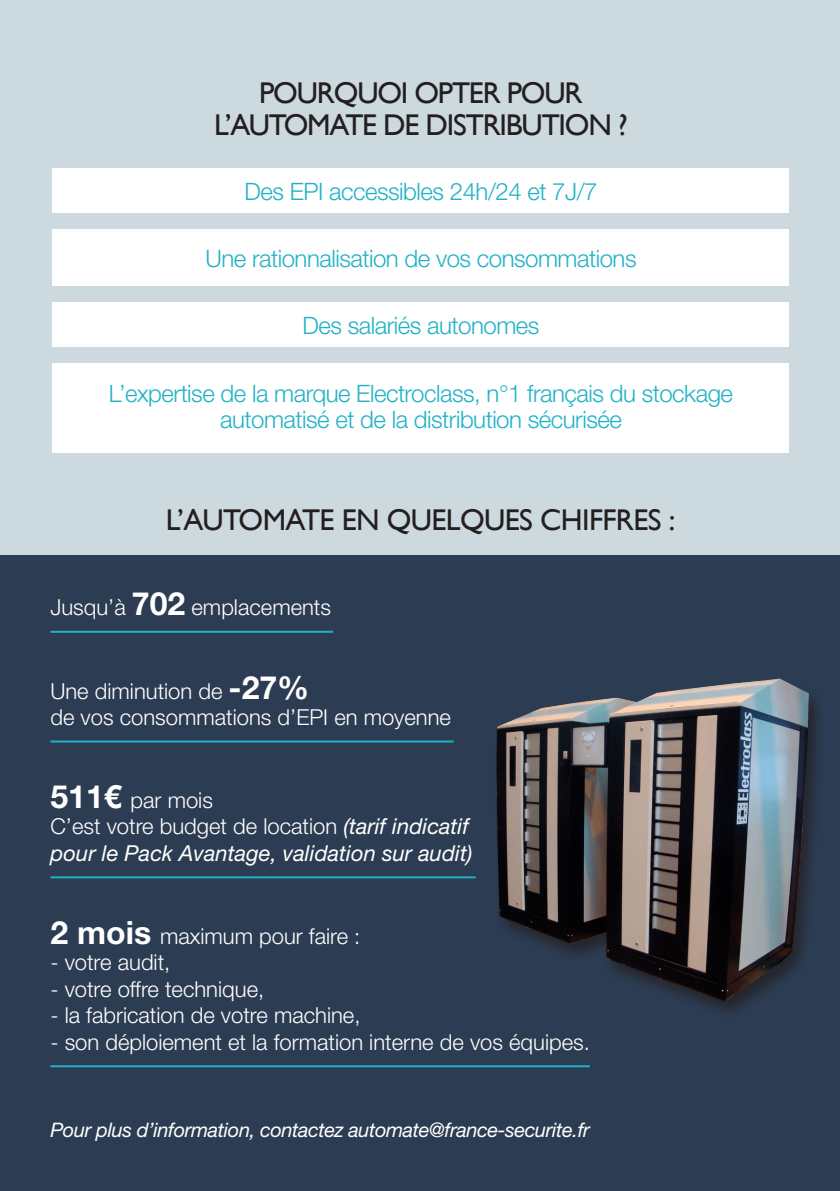
<style>
.page{position:relative;width:840px;height:1191px;background:#fff}
.page>*{position:absolute;margin:0;border:0;box-sizing:border-box;transform-origin:0 0}
.t1{font:30px/32px "Gill Sans";letter-spacing:-.04em;color:#231f20;text-align:center}
.t2{font:30px "Gill Sans";letter-spacing:-.02em;color:#231f20}
.t3{font:300 24px/26px "Helvetica Neue LT Std";letter-spacing:-.02em;color:#21b2c7;text-align:center}
.t4{font:300 22px "Helvetica Neue LT Std";color:#fff}
.t5{font:italic 22px/26.4px "Helvetica Neue LT Std";color:#fff}
.t6{font:italic 20px "Helvetica Neue LT Std";letter-spacing:-.02em;color:#fff}
.s1{font-weight:700;font-size:32px}
.s2{font-weight:300;font-style:normal}
</style>
<div class="page">
<div style="left:0;top:0;width:839px;height:595px;background:#ccd9de"></div>
<div style="left:0;top:556px;width:839px;height:635px;background:#2c3c52"></div>
<div style="left:492px;top:678px;width:332px;height:342px;background:#231f20;opacity:.75"></div>
<img style="left:492px;top:678px;width:321px;height:326px">
<hr style="left:50px;top:631px;width:283px;height:2px;background:#21b2c7">
<hr style="left:50px;top:740px;width:403px;height:2px;background:#21b2c7">
<hr style="left:50px;top:876px;width:425px;height:2px;background:#21b2c7">
<hr style="left:50px;top:1065px;width:539px;height:2px;background:#21b2c7">
<div style="left:53px;top:168px;width:735px;height:45px;background:#fff"></div>
<div style="left:53px;top:229px;width:735px;height:57px;background:#fff"></div>
<div style="left:53px;top:302px;width:735px;height:44px;background:#fff"></div>
<div style="left:53px;top:363px;width:735px;height:90px;background:#fff"></div>
<p class="t1" style="left:214px;top:77px;width:415px">POURQUOI OPTER POUR<br>L’AUTOMATE DE DISTRIBUTION ?</p>
<p class="t3" style="left:244px;top:178px;width:354px">Des EPI accessibles 24h/24 et 7J/7</p>
<p class="t3" style="left:205px;top:245px;width:432px">Une rationnalisation de vos consommations</p>
<p class="t3" style="left:302px;top:312px;width:238px">Des salariés autonomes</p>
<p class="t3" style="left:109px;top:380px;width:625px">L’expertise de la marque Electroclass, n°1 français du stockage automatisé et de la distribution sécurisée</p>
<p class="t2" style="left:166px;top:502px;width:511px">L’AUTOMATE EN QUELQUES CHIFFRES :</p>
<p class="t4" style="left:50px;top:593px;width:282px">Jusqu’à <span class="s1">702</span> emplacements</p>
<p class="t4" style="left:50px;top:677px;width:260px">Une diminution de <span class="s1">-27%</span></p>
<p class="t4" style="left:50px;top:703px;width:402px">de vos consommations d’EPI en moyenne</p>
<p class="t4" style="left:50px;top:786px;width:164px"><span class="s1">511€</span> par mois</p>
<p class="t5" style="left:50px;top:813px;width:423px"><span class="s2">C’est votre budget de location</span> (tarif indicatif pour le Pack Avantage, validation sur audit)</p>
<p class="t4" style="left:50px;top:922px;width:311px"><span class="s1">2 mois</span> maximum pour faire :</p>
<p class="t4" style="left:50px;top:949px;width:121px">- votre audit,</p>
<p class="t4" style="left:50px;top:975px;width:215px">- votre offre technique,</p>
<p class="t4" style="left:50px;top:1001px;width:311px">- la fabrication de votre machine,</p>
<p class="t4" style="left:50px;top:1028px;width:540px">- son déploiement et la formation interne de vos équipes.</p>
<p class="t6" style="left:50px;top:1117px;width:540px">Pour plus d’information, contactez automate@france-securite.fr</p>
</div>
